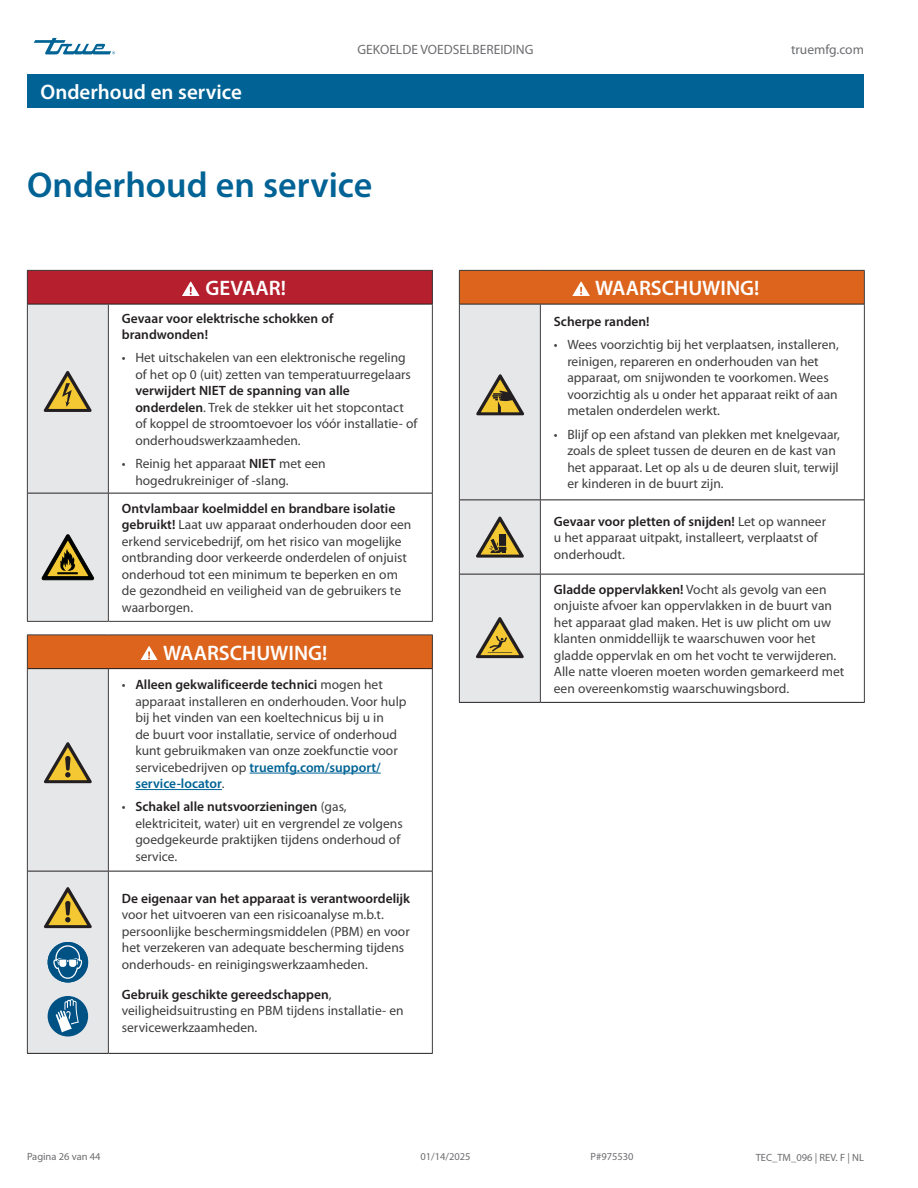
<style>
.page{position:relative;width:918px;height:1188px;background:#fff}
.page>*{position:absolute;margin:0;border:0;box-sizing:border-box;transform-origin:0 0}
.Table_text{font:600 36px "Myriad Pro";color:#016395}
.Table_title_bar{font:600 21px "Myriad Pro";color:#fff}
.Title_bar_Page_header{font:600 21px "Myriad Pro";color:#fff}
.Table_text-2{font:13.5px/16.5px "Myriad Pro";color:#3e3e3f}
.Table_text-3{font:600 13.5px/16.5px "Myriad Pro";color:#231f20}
.t1{font:13.5px "Myriad Pro";color:#6c6d70}
.t2{font:10.5px "Myriad Pro";color:#6c6d70}
.s1{font-weight:600;color:#231f20}
.s2{font-weight:600;color:#016395}
</style>
<div class="page">
<svg style="left:34px;top:38px;width:81px;height:16px"></svg>
<div style="left:27px;top:74px;width:837px;height:34px;background:#016395"></div>
<div style="left:459px;top:270px;width:405px;height:34px;background:#dc641c"></div>
<svg style="left:541px;top:305px;width:323px;height:397px"></svg>
<hr style="left:459px;top:270px;width:81px;height:1px;background:#3e3e3f">
<hr style="left:459px;top:271px;width:1px;height:33px;background:#3e3e3f">
<hr style="left:540px;top:270px;width:325px;height:1px;background:#3e3e3f">
<hr style="left:864px;top:271px;width:1px;height:33px;background:#3e3e3f">
<hr style="left:540px;top:304px;width:1px;height:196px;background:#3e3e3f">
<hr style="left:864px;top:304px;width:1px;height:196px;background:#3e3e3f">
<hr style="left:540px;top:500px;width:1px;height:74px;background:#3e3e3f">
<hr style="left:864px;top:500px;width:1px;height:74px;background:#3e3e3f">
<hr style="left:540px;top:574px;width:1px;height:128px;background:#3e3e3f">
<hr style="left:864px;top:574px;width:1px;height:128px;background:#3e3e3f">
<hr style="left:540px;top:304px;width:324px;height:1px;background:#231f20">
<hr style="left:540px;top:574px;width:324px;height:1px;background:#231f20">
<hr style="left:459px;top:702px;width:81px;height:1px;background:#231f20">
<hr style="left:540px;top:702px;width:325px;height:1px;background:#231f20">
<hr style="left:540px;top:500px;width:324px;height:1px;background:#231f20">
<svg style="left:573px;top:282px;width:17px;height:13px"></svg>
<svg style="left:459px;top:304px;width:81px;height:398px;background:#d9d7d2"></svg>
<div style="left:27px;top:270px;width:405px;height:34px;background:#b61f2d"></div>
<div style="left:28px;top:305px;width:80px;height:748px;background:#e6e7e9"></div>
<svg style="left:109px;top:305px;width:323px;height:748px"></svg>
<div style="left:27px;top:635px;width:405px;height:34px;background:#dc641c"></div>
<hr style="left:27px;top:270px;width:81px;height:1px;background:#3e3e3f">
<hr style="left:27px;top:271px;width:1px;height:33px;background:#3e3e3f">
<hr style="left:108px;top:270px;width:325px;height:1px;background:#3e3e3f">
<hr style="left:432px;top:271px;width:1px;height:33px;background:#3e3e3f">
<hr style="left:27px;top:304px;width:1px;height:189px;background:#3e3e3f">
<hr style="left:108px;top:304px;width:1px;height:189px;background:#3e3e3f">
<hr style="left:432px;top:304px;width:1px;height:189px;background:#3e3e3f">
<hr style="left:27px;top:493px;width:1px;height:128px;background:#3e3e3f">
<hr style="left:108px;top:494px;width:1px;height:127px;background:#3e3e3f">
<hr style="left:432px;top:493px;width:1px;height:128px;background:#3e3e3f">
<hr style="left:27px;top:621px;width:81px;height:1px;background:#3e3e3f">
<hr style="left:108px;top:621px;width:325px;height:1px;background:#3e3e3f">
<hr style="left:27px;top:634px;width:81px;height:1px;background:#3e3e3f">
<hr style="left:27px;top:635px;width:1px;height:34px;background:#3e3e3f">
<hr style="left:108px;top:634px;width:325px;height:1px;background:#3e3e3f">
<hr style="left:432px;top:635px;width:1px;height:34px;background:#3e3e3f">
<hr style="left:27px;top:669px;width:1px;height:202px;background:#3e3e3f">
<hr style="left:108px;top:669px;width:1px;height:202px;background:#3e3e3f">
<hr style="left:432px;top:669px;width:1px;height:202px;background:#3e3e3f">
<hr style="left:27px;top:871px;width:1px;height:182px;background:#3e3e3f">
<hr style="left:108px;top:872px;width:1px;height:181px;background:#3e3e3f">
<hr style="left:432px;top:871px;width:1px;height:182px;background:#3e3e3f">
<hr style="left:28px;top:493px;width:80px;height:1px;background:#231f20">
<hr style="left:108px;top:493px;width:324px;height:1px;background:#231f20">
<hr style="left:28px;top:871px;width:80px;height:1px;background:#231f20">
<hr style="left:108px;top:871px;width:324px;height:1px;background:#231f20">
<hr style="left:27px;top:1053px;width:81px;height:1px;background:#231f20">
<hr style="left:108px;top:1053px;width:325px;height:1px;background:#231f20">
<hr style="left:28px;top:304px;width:80px;height:1px;background:#231f20">
<hr style="left:108px;top:304px;width:324px;height:1px;background:#231f20">
<hr style="left:28px;top:668px;width:80px;height:1px;background:#231f20">
<hr style="left:108px;top:668px;width:324px;height:1px;background:#231f20">
<svg style="left:182px;top:282px;width:17px;height:13px"></svg>
<svg style="left:44px;top:371px;width:48px;height:41px;background:#b8ab82"></svg>
<svg style="left:42px;top:535px;width:52px;height:45px;background:#9c9472"></svg>
<svg style="left:140px;top:646px;width:18px;height:14px"></svg>
<svg style="left:44px;top:742px;width:48px;height:41px;background:#b8ab82"></svg>
<hr style="left:250px;top:773px;width:131px;height:1px;background:#016395">
<hr style="left:135px;top:789px;width:87px;height:1px;background:#016395">
<svg style="left:44px;top:887px;width:48px;height:41px;background:#b8ab82"></svg>
<div style="left:48px;top:942px;width:40px;height:40px;background:#005285;border-radius:50%"></div>
<svg style="left:53px;top:945px;width:30px;height:34px"></svg>
<div style="left:48px;top:996px;width:40px;height:40px;background:#005285;border-radius:50%"></div>
<svg style="left:56px;top:999px;width:23px;height:33px"></svg>
<p class="Title_bar_Page_header" style="left:41px;top:79px;width:203px">Onderhoud en service</p>
<p class="t1" style="left:358px;top:42px;width:177px">GEKOELDE VOEDSELBEREIDING</p>
<p class="t1" style="left:791px;top:42px;width:74px">truemfg.com</p>
<p class="Table_text" style="left:27px;top:162px;width:347px">Onderhoud en service</p>
<p class="Table_title_bar" style="left:206px;top:275px;width:82px">GEVAAR!</p>
<p class="Table_text-3" style="left:122px;top:310px;width:213px">Gevaar voor elektrische schokken of brandwonden!</p>
<p class="Table_text-2" style="left:135px;top:349px;width:284px;text-indent:-14px">• Het uitschakelen van een elektronische regeling of het op 0 (uit) zetten van temperatuurregelaars <span class="s1">verwijdert NIET de spanning van alle onderdelen</span>. Trek de stekker uit het stopcontact of koppel de stroomtoevoer los vóór installatie- of onderhoudswerkzaamheden.</p>
<p class="Table_text-2" style="left:135px;top:455px;width:192px;text-indent:-14px">• Reinig het apparaat <span class="s1">NIET</span> met een hogedrukreiniger of -slang.</p>
<p class="Table_text-2" style="left:122px;top:500px;width:291px"><span class="s1">Ontvlambaar koelmiddel en brandbare isolatie gebruikt!</span> Laat uw apparaat onderhouden door een erkend servicebedrijf, om het risico van mogelijke ontbranding door verkeerde onderdelen of onjuist onderhoud tot een minimum te beperken en om de gezondheid en veiligheid van de gebruikers te waarborgen.</p>
<p class="Table_title_bar" style="left:163px;top:639px;width:166px">WAARSCHUWING!</p>
<p class="Table_text-2" style="left:135px;top:676px;width:273px;text-indent:-14px">• <span class="s1">Alleen gekwalificeerde technici</span> mogen het apparaat installeren en onderhouden. Voor hulp bij het vinden van een koeltechnicus bij u in<br>de buurt voor installatie, service of onderhoud kunt gebruikmaken van onze zoekfunctie voor servicebedrijven op <span class="s2">truemfg.com/support/ service-locator</span>.</p>
<p class="Table_text-2" style="left:135px;top:798px;width:269px;text-indent:-14px">• <span class="s1">Schakel alle nutsvoorzieningen</span> (gas, elektriciteit, water) uit en vergrendel ze volgens goedgekeurde praktijken tijdens onderhoud of service.</p>
<p class="Table_text-2" style="left:122px;top:890px;width:290px"><span class="s1">De eigenaar van het apparaat is verantwoordelijk </span>voor het uitvoeren van een risicoanalyse m.b.t. persoonlijke beschermingsmiddelen (PBM) en voor het verzekeren van adequate bescherming tijdens onderhouds- en reinigingswerkzaamheden.</p>
<p class="Table_text-2" style="left:122px;top:986px;width:283px"><span class="s1">Gebruik geschikte gereedschappen</span>, veiligheidsuitrusting en PBM tijdens installatie- en servicewerkzaamheden.</p>
<p class="Table_title_bar" style="left:595px;top:275px;width:166px">WAARSCHUWING!</p>
<p class="Table_text-3" style="left:554px;top:313px;width:97px">Scherpe randen!</p>
<p class="Table_text-2" style="left:567px;top:336px;width:273px;text-indent:-14px">• Wees voorzichtig bij het verplaatsen, installeren, reinigen, repareren en onderhouden van het apparaat, om snijwonden te voorkomen. Wees voorzichtig als u onder het apparaat reikt of aan metalen onderdelen werkt.</p>
<p class="Table_text-2" style="left:567px;top:426px;width:274px;text-indent:-14px">• Blijf op een afstand van plekken met knelgevaar, zoals de spleet tussen de deuren en de kast van het apparaat. Let op als u de deuren sluit, terwijl er kinderen in de buurt zijn.</p>
<p class="Table_text-2" style="left:554px;top:513px;width:274px"><span class="s1">Gevaar voor pletten of snijden!</span> Let op wanneer u het apparaat uitpakt, installeert, verplaatst of onderhoudt.</p>
<p class="Table_text-2" style="left:554px;top:581px;width:292px"><span class="s1">Gladde oppervlakken!</span> Vocht als gevolg van een onjuiste afvoer kan oppervlakken in de buurt van het apparaat glad maken. Het is uw plicht om uw klanten onmiddellijk te waarschuwen voor het gladde oppervlak en om het vocht te verwijderen.<br>Alle natte vloeren moeten worden gemarkeerd met een overeenkomstig waarschuwingsbord.</p>
<p class="t2" style="left:27px;top:1150px;width:75px">Pagina 26 van 44</p>
<p class="t2" style="left:420px;top:1150px;width:52px">01/14/2025</p>
<p class="t2" style="left:591px;top:1150px;width:45px">P#975530</p>
<p class="t2" style="left:756px;top:1151px;width:110px">TEC_TM_096 | REV. F | NL</p>
</div>
